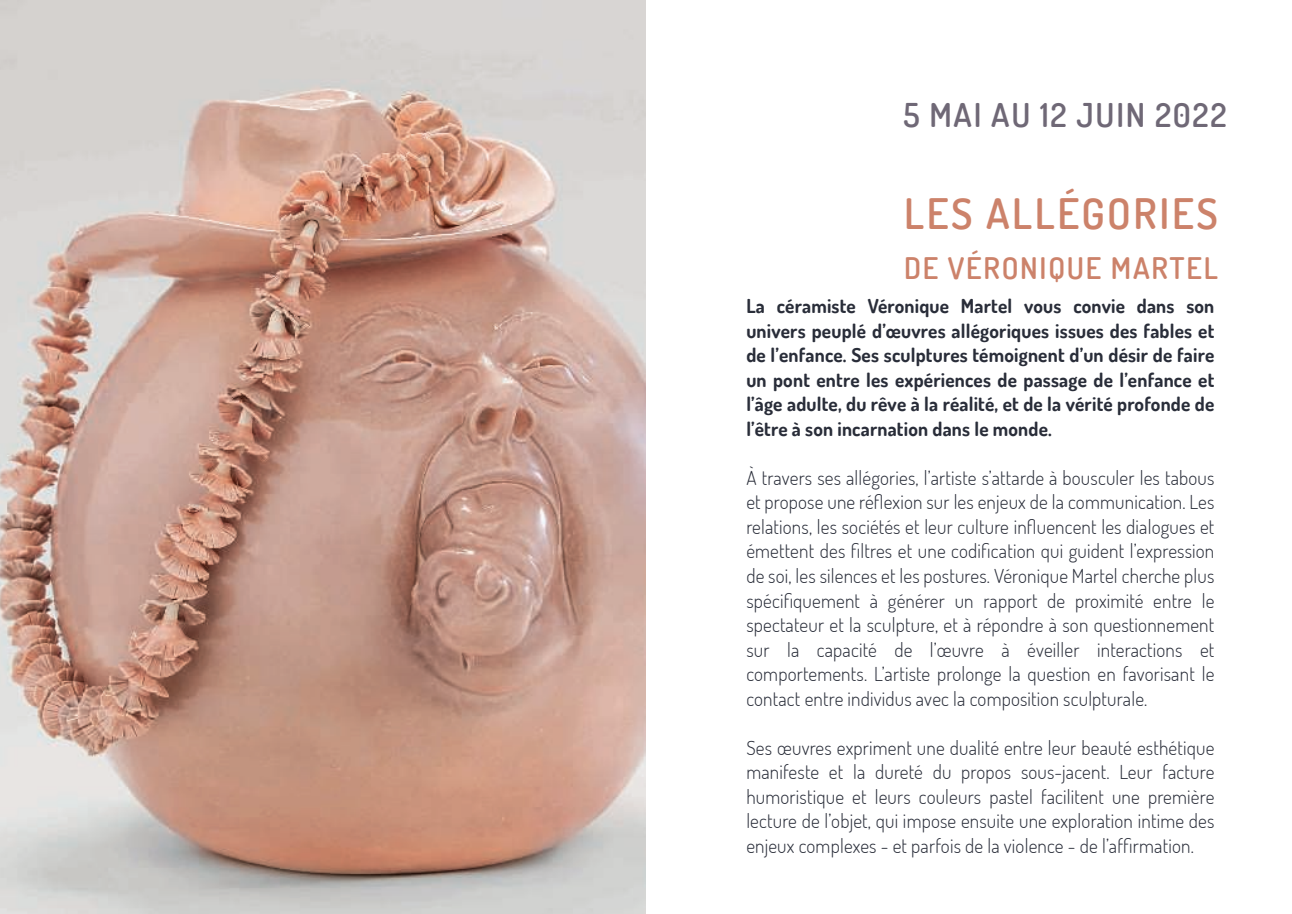
<style>
.page{position:relative;width:1292px;height:914px;background:#fff}
.page>*{position:absolute;margin:0;border:0;box-sizing:border-box;transform-origin:0 0}
.t1{font:600 42px "Dosis";letter-spacing:.06em;color:#cc826a}
.t2{font:600 32.73px "Dosis";letter-spacing:.05em;color:#6f6876}
.t3{font:600 29.75px "Dosis";letter-spacing:.06em;color:#cc826a}
.t4{font:300 19.25px/24.5px "Dosis";letter-spacing:.01em;color:#292d39;text-align:justify}
.t5{font:700 19.25px/24.5px "Dosis";letter-spacing:.01em;color:#292d39;text-align:justify}
</style>
<div class="page">
<img style="left:0;top:0;width:645px;height:914px">
<h2 class="t2" style="left:903px;top:96px;width:324px">5 MAI AU 12 JUIN 2022</h2>
<h1 class="t1" style="left:904px;top:189px;width:315px">LES ALLÉGORIES</h1>
<h3 class="t3" style="left:904px;top:251px;width:315px">DE VÉRONIQUE MARTEL</h3>
<p class="t5" style="left:746px;top:296px;width:469px">La céramiste Véronique Martel vous convie dans son univers peuplé d’œuvres allégoriques issues des fables et de l’enfance. Ses sculptures témoignent d’un désir de faire un pont entre les expériences de passage de l’enfance et l’âge adulte, du rêve à la réalité, et de la vérité profonde de l’être à son incarnation dans le monde.</p>
<p class="t4" style="left:746px;top:465px;width:469px">À travers ses allégories, l’artiste s’attarde à bousculer les tabous et propose une réflexion sur les enjeux de la communication. Les relations, les sociétés et leur culture influencent les dialogues et émettent des filtres et une codification qui guident l’expression de soi, les silences et les postures. Véronique Martel cherche plus spécifiquement à générer un rapport de proximité entre le spectateur et la sculpture, et à répondre à son questionnement sur la capacité de l’œuvre à éveiller interactions et comportements. L’artiste prolonge la question en favorisant le contact entre individus avec la composition sculpturale.</p>
<p class="t4" style="left:746px;top:734px;width:469px">Ses œuvres expriment une dualité entre leur beauté esthétique manifeste et la dureté du propos sous-jacent. Leur facture humoristique et leurs couleurs pastel facilitent une première lecture de l’objet, qui impose ensuite une exploration intime des enjeux complexes - et parfois de la violence - de l’affirmation.</p>
</div>
